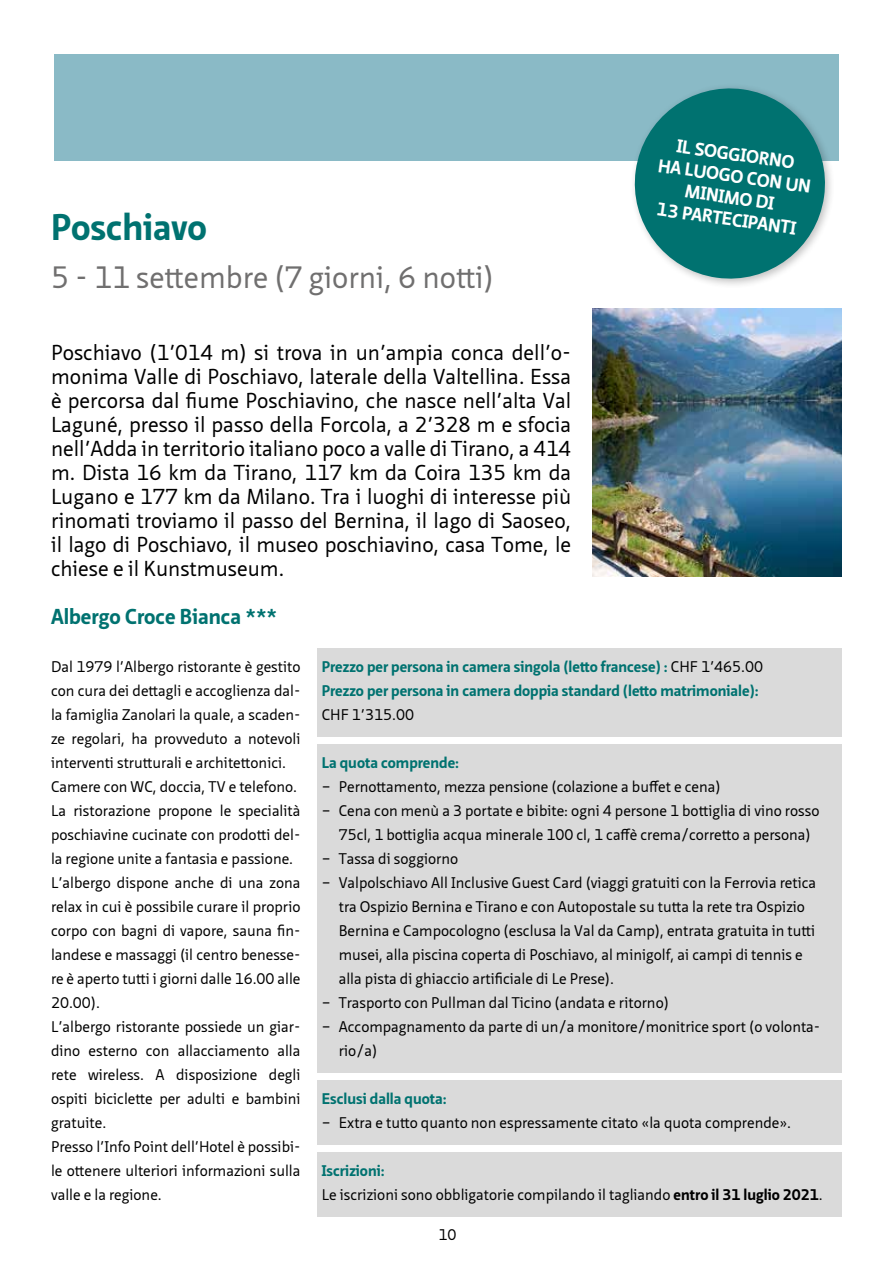
<style>
.page{position:relative;width:893px;height:1263px;background:#fff}
.page>*{position:absolute;margin:0;border:0;box-sizing:border-box;transform-origin:0 0}
.t1{font:700 36px "Neue Sans Pro";color:#007270}
.t2{font:30px "Neue Sans Pro";color:#706f6f}
.t3{font:21px/24px "Neue Sans Pro";color:#000;text-align:justify}
.t4{font:700 21px "Neue Sans Pro";color:#007270}
.t5{font:700 18px/21.6px "Neue Sans Pro";color:#fff;text-align:center}
.t6{font:15px/24px "Neue Sans Pro";color:#000}
.t7{font:700 15px/24px "Neue Sans Pro";color:#007270}
.s1{font-weight:400;color:#000}
.s2{font-weight:700;color:#007270}
.s3{font-weight:700}
</style>
<div class="page">
<div style="left:54px;top:54px;width:785px;height:106px;background:#8abac6"></div>
<div style="left:317px;top:648px;width:525px;height:40px;background:#dadada"></div>
<div style="left:317px;top:672px;width:525px;height:64px;background:#dadada"></div>
<div style="left:317px;top:744px;width:525px;height:40px;background:#dadada"></div>
<div style="left:317px;top:768px;width:525px;height:40px;background:#dadada"></div>
<div style="left:317px;top:792px;width:525px;height:64px;background:#dadada"></div>
<div style="left:317px;top:840px;width:525px;height:40px;background:#dadada"></div>
<div style="left:317px;top:864px;width:525px;height:136px;background:#dadada"></div>
<div style="left:317px;top:984px;width:525px;height:40px;background:#dadada"></div>
<div style="left:317px;top:1008px;width:525px;height:64px;background:#dadada"></div>
<div style="left:317px;top:1080px;width:525px;height:40px;background:#dadada"></div>
<div style="left:317px;top:1104px;width:525px;height:40px;background:#dadada"></div>
<div style="left:317px;top:1152px;width:525px;height:40px;background:#dadada"></div>
<div style="left:317px;top:1176px;width:525px;height:40px;background:#dadada"></div>
<div style="left:629px;top:83px;width:207px;height:206px;background:#000;opacity:.25"></div>
<svg style="left:628px;top:83px;width:203px;height:202px"></svg>
<img style="left:592px;top:308px;width:250px;height:268px">
<h1 class="t1" style="left:51px;top:204px;width:157px">Poschiavo</h1>
<h2 class="t2" style="left:51px;top:258px;width:444px">5 - 11 settembre (7 giorni, 6 notti)</h2>
<p class="t5" style="left:663px;top:133px;width:155px;rotate:8deg">IL SOGGIORNO<br>HA LUOGO CON UN<br>MINIMO DI<br>13 PARTECIPANTI</p>
<p class="t3" style="left:51px;top:340px;width:522px">Poschiavo (1’014 m) si trova in un’ampia conca dell’o&shy;monima Valle di Poschiavo, laterale della Valtellina. Essa è percorsa dal fiume Poschiavino, che nasce nell’alta Val Laguné, presso il passo della Forcola, a 2’328 m e sfocia nell’Adda in territorio italiano poco a valle di Tirano, a 414 m. Dista 16 km da Tirano, 117 km da Coira 135 km da Lugano e 177 km da Milano. Tra i luoghi di interesse più rinomati troviamo il passo del Bernina, il lago di Saoseo, il lago di Poschiavo, il museo poschiavino, casa Tome, le chiese e il Kunstmuseum.</p>
<h3 class="t4" style="left:51px;top:603px;width:228px">Albergo Croce Bianca ***</h3>
<p class="t6" style="left:51px;top:654px;width:251px">Dal 1979 l’Albergo ristorante è gestito con cura dei dettagli e accoglienza dal&shy;la famiglia Zanolari la quale, a scaden&shy;ze regolari, ha provveduto a notevoli interventi strutturali e architettonici.<br>Camere con WC, doccia, TV e telefono.<br>La ristorazione propone le specialità poschiavine cucinate con prodotti del&shy;la regione unite a fantasia e passione.<br>L’albergo dispone anche di una zona relax in cui è possibile curare il proprio corpo con bagni di vapore, sauna fin&shy;landese e massaggi (il centro benesse&shy;re è aperto tutti i giorni dalle 16.00 alle 20.00).<br>L’albergo ristorante possiede un giar&shy;dino esterno con allacciamento alla rete wireless. A disposizione degli ospiti biciclette per adulti e bambini gratuite.<br>Presso l’Info Point dell’Hotel è possibi&shy;le ottenere ulteriori informazioni sulla valle e la regione.</p>
<p class="t7" style="left:322px;top:655px;width:443px">Prezzo per persona in camera singola (letto francese) : <span class="s1">CHF 1’465.00<br></span>Prezzo per persona in camera doppia standard (letto matrimoniale):</p>
<p class="t6" style="left:322px;top:702px;width:94px">CHF 1’315.00</p>
<p class="t7" style="left:322px;top:751px;width:139px">La quota comprende:</p>
<p class="t6" style="left:322px;top:774px;width:400px">– Pernottamento, mezza pensione (colazione a buffet e cena)</p>
<p class="t6" style="left:322px;top:798px;width:499px;text-align:center">– Cena con menù a 3 portate e bibite: ogni 4 persone 1 bottiglia di vino rosso<br>75cl, 1 bottiglia acqua minerale 100 cl, 1 caffè crema/corretto a persona)</p>
<p class="t6" style="left:322px;top:846px;width:138px">– Tassa di soggiorno</p>
<p class="t6" style="left:339px;top:870px;width:479px;text-indent:-17px">– Valpolschiavo All Inclusive Guest Card (viaggi gratuiti con la Ferrovia retica tra Ospizio Bernina e Tirano e con Autopostale su tutta la rete tra Ospizio Bernina e Campocologno (esclusa la Val da Camp), entrata gratuita in tutti musei, alla piscina coperta di Poschiavo, al minigolf, ai campi di tennis e alla pista di ghiaccio artificiale di Le Prese).</p>
<p class="t6" style="left:322px;top:990px;width:349px">– Trasporto con Pullman dal Ticino (andata e ritorno)</p>
<p class="t6" style="left:339px;top:1014px;width:483px;text-indent:-17px">– Accompagnamento da parte di un/a monitore/monitrice sport (o volonta&shy;rio/a)</p>
<p class="t7" style="left:322px;top:1087px;width:126px">Esclusi dalla quota:</p>
<p class="t6" style="left:322px;top:1110px;width:471px">– Extra e tutto quanto non espressamente citato «la quota comprende».</p>
<p class="t6" style="left:322px;top:1158px;width:503px"><span class="s2">Iscrizioni:<br></span>Le iscrizioni sono obbligatorie compilando il tagliando <span class="s3">entro il 31 luglio 2021</span>.</p>
<p class="t6" style="left:439px;top:1223px;width:19px">10</p>
</div>
